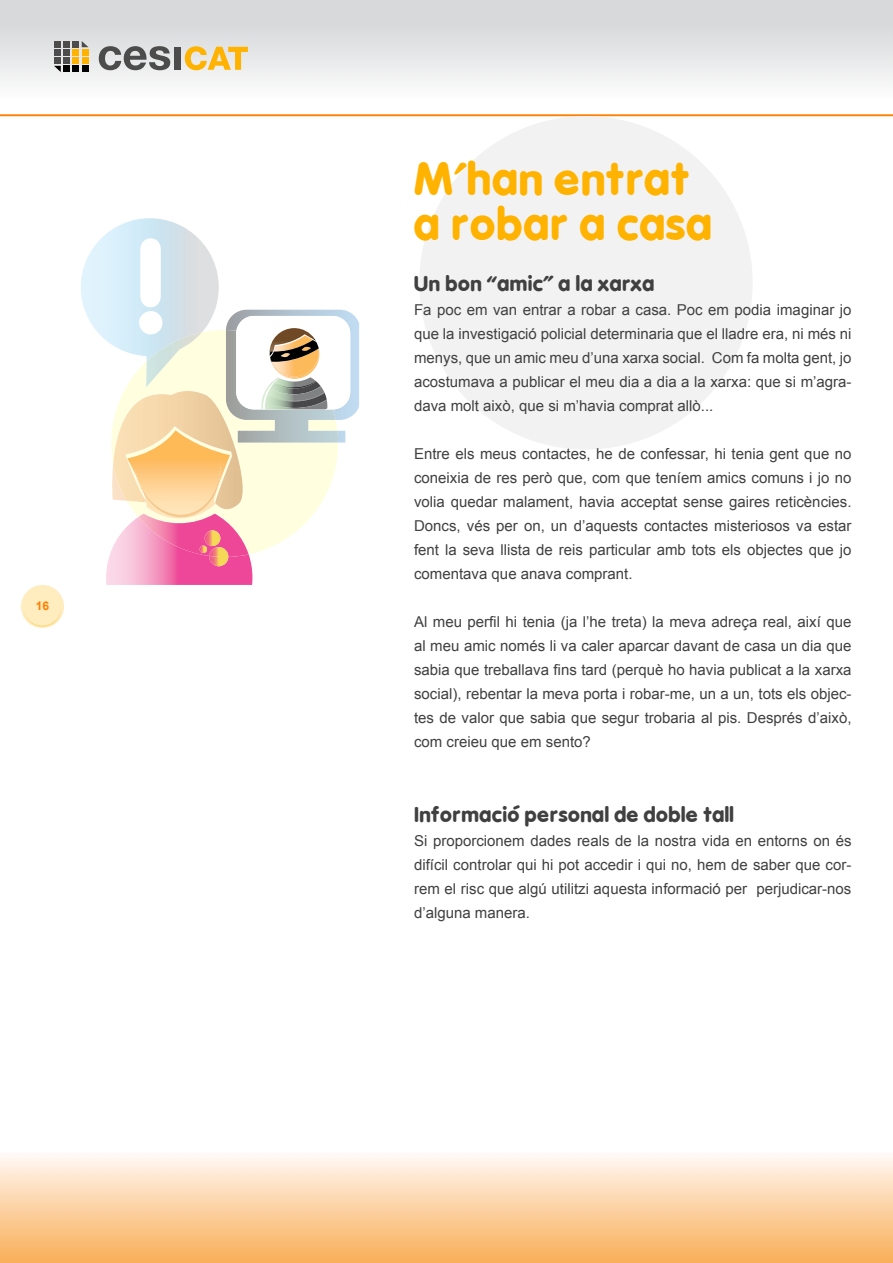
<style>
.page{position:relative;width:893px;height:1263px;background:#fff}
.page>*{position:absolute;margin:0;border:0;box-sizing:border-box;transform-origin:0 0}
.t1{font:700 45px/45px "Vagabond";color:#ffb300}
.t2{font:700 21px "Vagabond";color:#404040}
.t3{font:15px/24px "Arial";color:#404040;text-align:justify}
.t4{font:700 12px "Arial";color:#ff7f00}
</style>
<div class="page">
<div style="left:21px;top:585px;width:43px;height:43px;background:#ffecbf;border-radius:50%"></div>
<img style="left:0;top:1156px;width:893px;height:107px">
<svg style="left:24px;top:611px;width:38px;height:17px"></svg>
<svg style="left:0;top:0;width:893px;height:117px"></svg>
<img style="left:892px;top:0;width:1px;height:97px">
<div style="left:419px;top:116px;width:334px;height:333px;background:#f2f2f2;border-radius:50%"></div>
<svg style="left:111px;top:330px;width:227px;height:224px;fill:#ffffe0"></svg>
<img style="left:226px;top:310px;width:133px;height:133px">
<img style="left:226px;top:330px;width:112px;height:113px">
<div style="left:236px;top:316px;width:114px;height:93px;background:#fff;border-radius:18px"></div>
<img style="left:279px;top:379px;width:37px;height:2px">
<img style="left:316px;top:381px;width:5px;height:5px">
<img style="left:279px;top:381px;width:37px;height:5px">
<img style="left:279px;top:408px;width:48px;height:1px">
<img style="left:279px;top:399px;width:48px;height:9px">
<img style="left:279px;top:386px;width:42px;height:6px">
<img style="left:279px;top:392px;width:46px;height:9px">
<svg style="left:262px;top:379px;width:17px;height:30px"></svg>
<img style="left:276px;top:378px;width:37px;height:1px">
<img style="left:271px;top:362px;width:41px;height:16px">
<img style="left:272px;top:362px;width:46px;height:14px">
<img style="left:269px;top:328px;width:46px;height:27px">
<svg style="left:270px;top:339px;width:49px;height:23px"></svg>
<img style="left:106px;top:517px;width:146px;height:68px">
<img style="left:138px;top:514px;width:111px;height:43px">
<img style="left:127px;top:509px;width:103px;height:9px">
<img style="left:135px;top:509px;width:86px;height:8px">
<img style="left:111px;top:464px;width:2px;height:37px">
<img style="left:113px;top:391px;width:131px;height:118px">
<img style="left:205px;top:530px;width:15px;height:16px;border-radius:8px">
<img style="left:209px;top:547px;width:19px;height:19px">
<svg style="left:200px;top:546px;width:7px;height:7px"></svg>
<img style="left:81px;top:218px;width:138px;height:143px">
<img style="left:146px;top:332px;width:56px;height:55px">
<svg style="left:139px;top:238px;width:23px;height:96px"></svg>
<p class="t4" style="left:36px;top:601px;width:15px">16</p>
<h1 class="t1" style="left:414px;top:160px;width:300px">M’han entrat a robar a casa</h1>
<h2 class="t2" style="left:414px;top:274px;width:242px">Un bon “amic” a la xarxa</h2>
<p class="t3" style="left:414px;top:299px;width:439px">Fa poc em van entrar a robar a casa. Poc em podia imaginar jo que la investigació policial determinaria que el lladre era, ni més ni menys, que un amic meu d’una xarxa social. Com fa molta gent, jo acostumava a publicar el meu dia a dia a la xarxa: que si m’agra&shy;dava molt això, que si m’havia comprat allò...</p>
<p class="t3" style="left:414px;top:443px;width:439px">Entre els meus contactes, he de confessar, hi tenia gent que no coneixia de res però que, com que teníem amics comuns i jo no volia quedar malament, havia acceptat sense gaires reticències.<br>Doncs, vés per on, un d’aquests contactes misteriosos va estar fent la seva llista de reis particular amb tots els objectes que jo comentava que anava comprant.</p>
<p class="t3" style="left:414px;top:610px;width:439px">Al meu perfil hi tenia (ja l’he treta) la meva adreça real, així que al meu amic només li va caler aparcar davant de casa un dia que sabia que treballava fins tard (perquè ho havia publicat a la xarxa social), rebentar la meva porta i robar-me, un a un, tots els objec&shy;tes de valor que sabia que segur trobaria al pis. Després d’això, com creieu que em sento?</p>
<h2 class="t2" style="left:414px;top:805px;width:322px">Informació personal de doble tall</h2>
<p class="t3" style="left:414px;top:830px;width:439px">Si proporcionem dades reals de la nostra vida en entorns on és difícil controlar qui hi pot accedir i qui no, hem de saber que cor&shy;rem el risc que algú utilitzi aquesta informació per perjudicar-nos d’alguna manera.</p>
</div>
